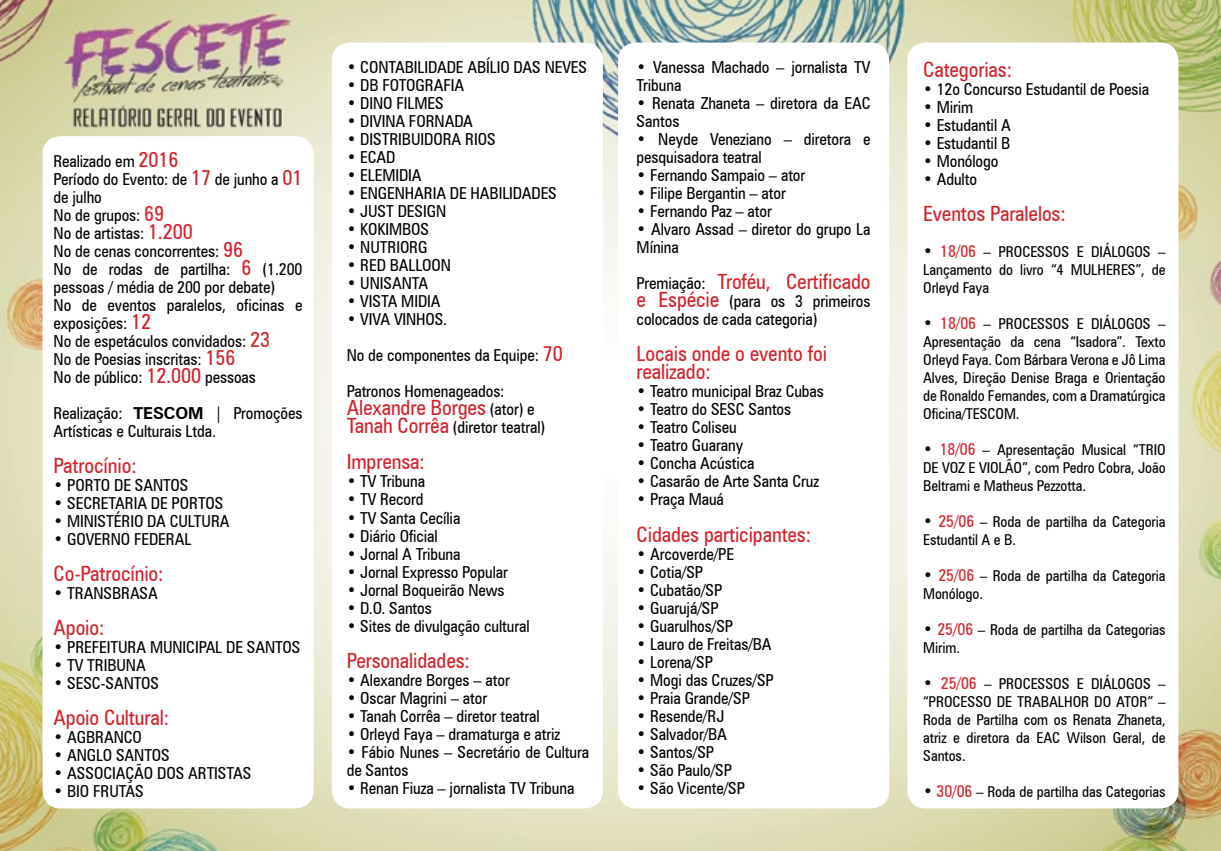
<style>
.page{position:relative;width:1221px;height:851px;background:#fff}
.page>*{position:absolute;margin:0;border:0;box-sizing:border-box;transform-origin:0 0}
.t1{font:condensed 21px/18px "Zurich BT";letter-spacing:-.005em;color:#d2232a}
.t2{font:condensed 16.5px/18px "Zurich BT";letter-spacing:-.005em;color:#000}
.t3{font:condensed 15px/18px "Zurich BT";letter-spacing:-.005em;color:#000;text-align:justify}
.s1{font-size:21px;color:#d2232a}
.s2{font-weight:700;font-stretch:normal}
.s3{font-size:16.5px;color:#000}
.s4{font-size:16.5px}
.s5{font-size:16.5px;color:#d2232a}
</style>
<div class="page">
<img style="left:0;top:0;width:1220px;height:850px">
<div style="left:43px;top:136px;width:270px;height:672px;background:#fff;border-radius:18px"></div>
<div style="left:332px;top:43px;width:271px;height:765px;background:#fff;border-radius:18px"></div>
<div style="left:618px;top:43px;width:271px;height:765px;background:#fff;border-radius:18px"></div>
<div style="left:907px;top:43px;width:271px;height:765px;background:#fff;border-radius:18px"></div>
<p class="t2" style="left:54px;top:152px;width:250px">Realizado em <span class="s1">2016<br></span>Período do Evento: de <span class="s1">17</span> de junho a <span class="s1">01 </span>de julho<br>No de grupos: <span class="s1">69<br></span>No de artistas: <span class="s1">1.200<br></span>No de cenas concorrentes: <span class="s1">96<br></span>No de rodas de partilha: <span class="s1">6</span> (1.200 pessoas / média de 200 por debate)<br>No de eventos paralelos, oficinas e exposições: <span class="s1">12<br></span>No de espetáculos convidados: <span class="s1">23<br></span>No de Poesias inscritas: <span class="s1">156<br></span>No de público: <span class="s1">12.000</span> pessoas</p>
<p class="t2" style="left:54px;top:404px;width:250px">Realização: <span class="s2">TESCOM</span> | Promoções<br>Artísticas e Culturais Ltda.</p>
<p class="t1" style="left:54px;top:456px;width:84px">Patrocínio:</p>
<p class="t2" style="left:54px;top:476px;width:136px">• PORTO DE SANTOS</p>
<p class="t2" style="left:54px;top:494px;width:171px">• SECRETARIA DE PORTOS</p>
<p class="t2" style="left:54px;top:512px;width:177px">• MINISTÉRIO DA CULTURA</p>
<p class="t2" style="left:54px;top:530px;width:139px">• GOVERNO FEDERAL</p>
<p class="t1" style="left:54px;top:564px;width:111px">Co-Patrocínio:</p>
<p class="t2" style="left:54px;top:584px;width:106px">• TRANSBRASA</p>
<p class="t1" style="left:54px;top:618px;width:52px">Apoio:</p>
<p class="t2" style="left:54px;top:638px;width:248px">• PREFEITURA MUNICIPAL DE SANTOS</p>
<p class="t2" style="left:54px;top:656px;width:94px">• TV TRIBUNA</p>
<p class="t2" style="left:54px;top:674px;width:107px">• SESC-SANTOS</p>
<p class="t1" style="left:54px;top:708px;width:117px">Apoio Cultural:</p>
<p class="t2" style="left:54px;top:728px;width:90px">• AGBRANCO</p>
<p class="t2" style="left:54px;top:746px;width:118px">• ANGLO SANTOS</p>
<p class="t2" style="left:54px;top:764px;width:199px">• ASSOCIAÇÃO DOS ARTISTAS</p>
<p class="t2" style="left:54px;top:782px;width:92px">• BIO FRUTAS</p>
<p class="t2" style="left:347px;top:58px;width:242px">• CONTABILIDADE ABÍLIO DAS NEVES</p>
<p class="t2" style="left:347px;top:76px;width:119px">• DB FOTOGRAFIA</p>
<p class="t2" style="left:347px;top:94px;width:99px">• DINO FILMES</p>
<p class="t2" style="left:347px;top:112px;width:128px">• DIVINA FORNADA</p>
<p class="t2" style="left:347px;top:130px;width:150px">• DISTRIBUIDORA RIOS</p>
<p class="t2" style="left:347px;top:148px;width:50px">• ECAD</p>
<p class="t2" style="left:347px;top:166px;width:76px">• ELEMIDIA</p>
<p class="t2" style="left:347px;top:184px;width:212px">• ENGENHARIA DE HABILIDADES</p>
<p class="t2" style="left:347px;top:202px;width:101px">• JUST DESIGN</p>
<p class="t2" style="left:347px;top:220px;width:84px">• KOKIMBOS</p>
<p class="t2" style="left:347px;top:238px;width:82px">• NUTRIORG</p>
<p class="t2" style="left:347px;top:256px;width:106px">• RED BALLOON</p>
<p class="t2" style="left:347px;top:274px;width:83px">• UNISANTA</p>
<p class="t2" style="left:347px;top:292px;width:95px">• VISTA MIDIA</p>
<p class="t2" style="left:347px;top:301px;width:217px;line-height:36px">• VIVA VINHOS.<br>No de componentes da Equipe: <span class="s1">70<br></span>Patronos Homenageados:</p>
<p class="t1" style="left:347px;top:398px;width:189px">Alexandre Borges <span class="s3">(ator) e</span></p>
<p class="t2" style="left:347px;top:418px;width:200px"><span class="s1">Tanah Corrêa</span> (diretor teatral)</p>
<p class="t1" style="left:347px;top:452px;width:80px">Imprensa:</p>
<p class="t2" style="left:347px;top:472px;width:80px">• TV Tribuna</p>
<p class="t2" style="left:347px;top:490px;width:78px">• TV Record</p>
<p class="t2" style="left:347px;top:508px;width:115px">• TV Santa Cecília</p>
<p class="t2" style="left:347px;top:526px;width:93px">• Diário Oficial</p>
<p class="t2" style="left:347px;top:544px;width:115px">• Jornal A Tribuna</p>
<p class="t2" style="left:347px;top:562px;width:163px">• Jornal Expresso Popular</p>
<p class="t2" style="left:347px;top:580px;width:159px">• Jornal Boqueirão News</p>
<p class="t2" style="left:347px;top:598px;width:87px">• D.O. Santos</p>
<p class="t2" style="left:347px;top:616px;width:184px">• Sites de divulgação cultural</p>
<p class="t1" style="left:347px;top:650px;width:125px">Personalidades:</p>
<p class="t2" style="left:347px;top:670px;width:165px">• Alexandre Borges – ator</p>
<p class="t2" style="left:347px;top:688px;width:142px">• Oscar Magrini – ator</p>
<p class="t2" style="left:347px;top:706px;width:194px">• Tanah Corrêa – diretor teatral</p>
<p class="t2" style="left:347px;top:724px;width:215px">• Orleyd Faya – dramaturga e atriz</p>
<p class="t2" style="left:347px;top:742px;width:244px">• Fábio Nunes – Secretário de Cultura de Santos</p>
<p class="t2" style="left:347px;top:778px;width:229px">• Renan Fiuza – jornalista TV Tribuna</p>
<p class="t2" style="left:636px;top:58px;width:235px">• Vanessa Machado – jornalista TV<br>Tribuna</p>
<p class="t2" style="left:636px;top:94px;width:235px">• Renata Zhaneta – diretora da EAC<br>Santos</p>
<p class="t2" style="left:636px;top:130px;width:235px">• Neyde Veneziano – diretora e pesquisadora teatral</p>
<p class="t2" style="left:636px;top:166px;width:170px">• Fernando Sampaio – ator</p>
<p class="t2" style="left:636px;top:184px;width:151px">• Filipe Bergantin – ator</p>
<p class="t2" style="left:636px;top:202px;width:137px">• Fernando Paz – ator</p>
<p class="t2" style="left:636px;top:220px;width:235px">• Alvaro Assad – diretor do grupo La<br>Mínina</p>
<p class="t1" style="left:636px;top:272px;width:235px"><span class="s3">Premiação:</span> Troféu, Certificado</p>
<p class="t2" style="left:636px;top:292px;width:235px"><span class="s1">e Espécie</span> (para os 3 primeiros colocados de cada categoria)</p>
<p class="t1" style="left:636px;top:344px;width:192px">Locais onde o evento foi realizado:</p>
<p class="t2" style="left:636px;top:382px;width:189px">• Teatro municipal Braz Cubas</p>
<p class="t2" style="left:636px;top:400px;width:156px">• Teatro do SESC Santos</p>
<p class="t2" style="left:636px;top:418px;width:102px">• Teatro Coliseu</p>
<p class="t2" style="left:636px;top:436px;width:108px">• Teatro Guarany</p>
<p class="t2" style="left:636px;top:454px;width:119px">• Concha Acústica</p>
<p class="t2" style="left:636px;top:472px;width:184px">• Casarão de Arte Santa Cruz</p>
<p class="t2" style="left:636px;top:490px;width:89px">• Praça Mauá</p>
<p class="t1" style="left:636px;top:524px;width:176px">Cidades participantes:</p>
<p class="t2" style="left:636px;top:544px;width:99px">• Arcoverde/PE</p>
<p class="t2" style="left:636px;top:562px;width:68px">• Cotia/SP</p>
<p class="t2" style="left:636px;top:580px;width:87px">• Cubatão/SP</p>
<p class="t2" style="left:636px;top:598px;width:84px">• Guarujá/SP</p>
<p class="t2" style="left:636px;top:616px;width:98px">• Guarulhos/SP</p>
<p class="t2" style="left:636px;top:634px;width:137px">• Lauro de Freitas/BA</p>
<p class="t2" style="left:636px;top:652px;width:78px">• Lorena/SP</p>
<p class="t2" style="left:636px;top:670px;width:139px">• Mogi das Cruzes/SP</p>
<p class="t2" style="left:636px;top:688px;width:115px">• Praia Grande/SP</p>
<p class="t2" style="left:636px;top:706px;width:89px">• Resende/RJ</p>
<p class="t2" style="left:636px;top:724px;width:92px">• Salvador/BA</p>
<p class="t2" style="left:636px;top:742px;width:79px">• Santos/SP</p>
<p class="t2" style="left:636px;top:760px;width:97px">• São Paulo/SP</p>
<p class="t2" style="left:636px;top:778px;width:110px">• São Vicente/SP</p>
<p class="t1" style="left:923px;top:60px;width:90px">Categorias:</p>
<p class="t2" style="left:923px;top:80px;width:228px">• 12o Concurso Estudantil de Poesia</p>
<p class="t2" style="left:923px;top:98px;width:52px">• Mirim</p>
<p class="t2" style="left:923px;top:116px;width:89px">• Estudantil A</p>
<p class="t2" style="left:923px;top:134px;width:88px">• Estudantil B</p>
<p class="t2" style="left:923px;top:152px;width:77px">• Monólogo</p>
<p class="t2" style="left:923px;top:170px;width:55px">• Adulto</p>
<p class="t1" style="left:923px;top:204px;width:144px">Eventos Paralelos:</p>
<p class="t3" style="left:923px;top:242px;width:244px"><span class="s4">•</span> <span class="s5">18/06</span> – PROCESSOS E DIÁLOGOS – Lançamento do livro “4 MULHERES”, de Orleyd Faya</p>
<p class="t3" style="left:923px;top:314px;width:244px"><span class="s4">•</span> <span class="s5">18/06</span> – PROCESSOS E DIÁLOGOS – Apresentação da cena “Isadora”. Texto Orleyd Faya. Com Bárbara Verona e Jô Lima Alves, Direção Denise Braga e Orientação de Ronaldo Fernandes, com a Dramatúrgica Oficina/TESCOM.</p>
<p class="t3" style="left:923px;top:440px;width:244px"><span class="s4">•</span> <span class="s5">18/06</span> – Apresentação Musical “TRIO DE VOZ E VIOLÃO”, com Pedro Cobra, João Beltrami e Matheus Pezzotta.</p>
<p class="t3" style="left:923px;top:512px;width:244px"><span class="s4">•</span> <span class="s5">25/06</span> – Roda de partilha da Categoria<br>Estudantil A e B.</p>
<p class="t3" style="left:923px;top:566px;width:244px"><span class="s4">•</span> <span class="s5">25/06</span> – Roda de partilha da Categoria<br>Monólogo.</p>
<p class="t3" style="left:923px;top:620px;width:244px"><span class="s4">•</span> <span class="s5">25/06</span> – Roda de partilha da Categorias<br>Mirim.</p>
<p class="t3" style="left:923px;top:674px;width:244px"><span class="s4">•</span> <span class="s5">25/06</span> – PROCESSOS E DIÁLOGOS – “PROCESSO DE TRABALHOR DO ATOR” – Roda de Partilha com os Renata Zhaneta, atriz e diretora da EAC Wilson Geral, de Santos.</p>
<p class="t3" style="left:923px;top:782px;width:244px"><span class="s4">•</span> <span class="s5">30/06</span> – Roda de partilha das Categorias</p>
</div>
